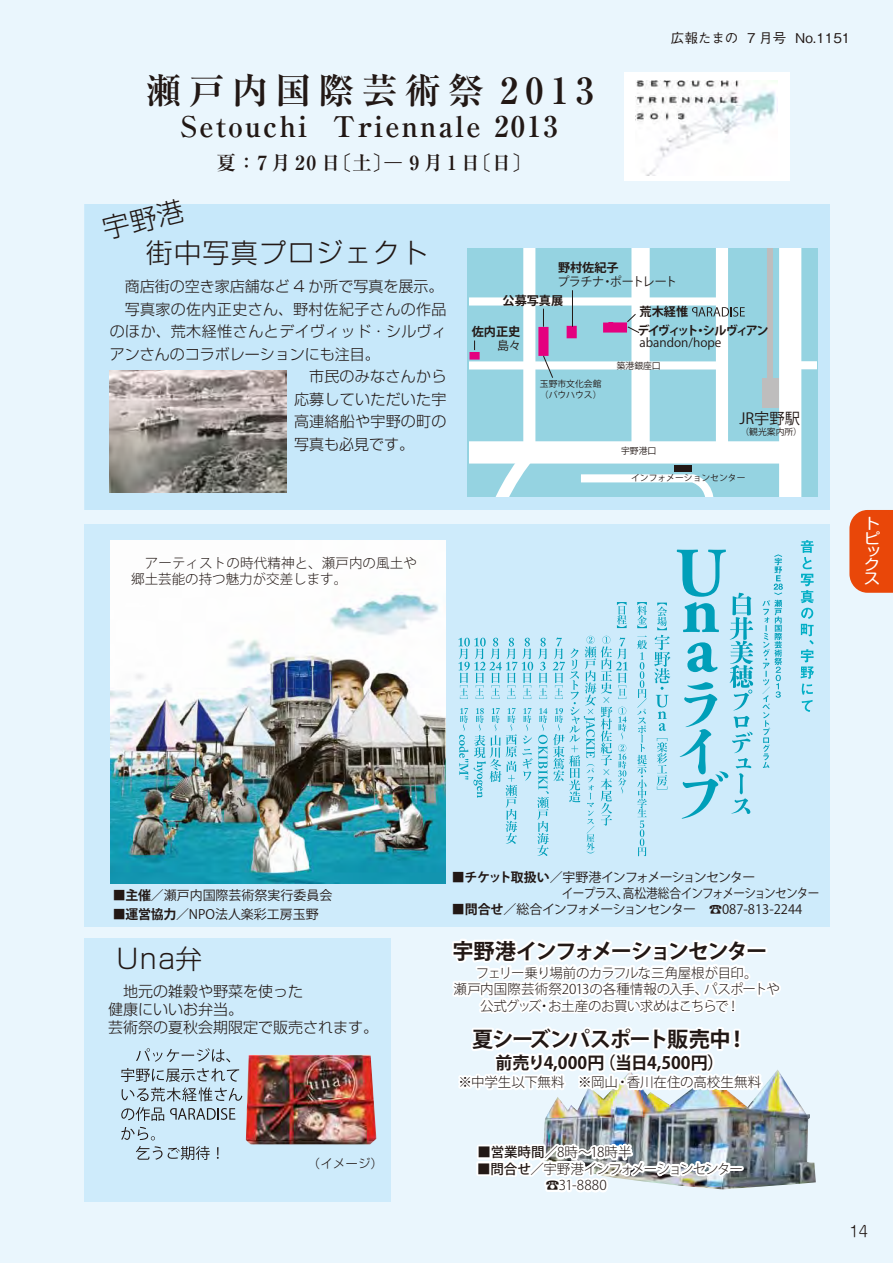
<style>
.page{position:relative;width:893px;height:1263px;background:#eaf6fd}
.page>*{position:absolute;margin:0;border:0;box-sizing:border-box;transform-origin:0 0}
.t1{font:700 36px "Ryumin Pr 5";letter-spacing:.2em;color:#221815}
.t2{font:700 28.5px "Ryumin Pr 5";letter-spacing:.075em;color:#221815}
.t3{font:300 27px "Shin Go Pr 5";letter-spacing:.05em;color:#221815}
.t4{font:700 21.3px "Koz Go Pro";letter-spacing:-.07em;color:#221815}
.t5{font:700 19.5px "Ryumin Pr 5";color:#221815}
.t6{font:700 16.95px "Koz Go Pro";letter-spacing:-.005em;color:#221815}
.t7{font:15.3px "Koz Go Pro";color:#221815}
.t8{font:300 15px/18px "Shin Go Pr 5";color:#221815}
.t9{font:300 15px "Shin Go Pr 5";letter-spacing:.02em;color:#221815}
.t10{font:300 15px "Shin Go Pr 5";letter-spacing:.025em;color:#221815}
.t11{font:300 15px "Shin Go Pr 5";letter-spacing:.035em;color:#221815}
.t12{font:300 15px "Shin M Go Pro";color:#221815}
.t13{font:14.85px/13.6px "Shin M Go Pro";color:#fff;scale:1.11 1}
.t14{font:300 13.5px/16.5px "Koz Go Pro";letter-spacing:-.005em;color:#221815}
.t15{font:300 13.5px/16.5px "Koz Go Pro";letter-spacing:-.05em;color:#221815}
.t16{font:300 13.5px/16.5px "Koz Go Pro";letter-spacing:-.07em;color:#221815}
.t17{font:500 13.5px "Gothic BBB Pr 5";color:#221815}
.t18{font:300 13.5px "Koz Go Pro";letter-spacing:-.035em;color:#221815}
.t19{font:12.9px "Koz Go Pro";color:#221815}
.t20{font:12.9px "Koz Go Pro";letter-spacing:-.06em;color:#221815}
.t21{font:12.9px "Koz Go Pro";letter-spacing:-.06em;color:#221815;scale:.9 1}
.t22{font:12.9px "Koz Go Pro";letter-spacing:-.065em;color:#221815}
.t23{font:12.9px "Koz Go Pro";letter-spacing:-.03em;color:#221815;scale:.9 1}
.t24{font:12.15px/14.5px "Koz Go Pro";color:#221815}
.t25{font:700 12.15px/18.5px "Koz Go Pro";color:#221815}
.t26{font:700 12.15px "Koz Go Pro";letter-spacing:-.13em;color:#221815}
.t27{font:300 12px "Shin Go Pr 5";color:#221815}
.t28{font:8.85px/10.5px "Koz Go Pro";color:#221815}
.s1{font-family:"Shin Go Pr 5";font-weight:300;font-stretch:expanded}
.s2{font-weight:700}
.s3{font-weight:400}
.s4{font-weight:500}
</style>
<div class="page">
<div style="left:84px;top:524px;width:745px;height:402px;background:#ceebfb"></div>
<div style="left:84px;top:938px;width:306px;height:264px;background:#ceebfb"></div>
<svg style="left:849px;top:510px;width:44px;height:83px;background:#e95016"></svg>
<div style="left:86px;top:205px;width:744px;height:305px;background:#c7e8fa"></div>
<div style="left:468px;top:248px;width:350px;height:248px;background:#95d3e1"></div>
<div style="left:469px;top:441px;width:316px;height:23px;background:#fff"></div>
<div style="left:523px;top:248px;width:12px;height:198px;background:#fff"></div>
<div style="left:469px;top:361px;width:254px;height:8px;background:#fff"></div>
<div style="left:469px;top:297px;width:256px;height:9px;background:#fff"></div>
<div style="left:797px;top:361px;width:19px;height:8px;background:#fff"></div>
<svg style="left:469px;top:463px;width:72px;height:33px"></svg>
<div style="left:567px;top:326px;width:10px;height:12px;background:#e4007f"></div>
<div style="left:538px;top:327px;width:10px;height:29px;background:#e4007f"></div>
<div style="left:469px;top:352px;width:11px;height:8px;background:#e4007f"></div>
<svg style="left:573px;top:248px;width:239px;height:248px"></svg>
<hr style="left:572px;top:290px;width:1px;height:37px;background:#221815">
<svg style="left:543px;top:309px;width:1px;height:18px"></svg>
<div style="left:674px;top:465px;width:18px;height:6px;background:#221815"></div>
<svg style="left:543px;top:355px;width:10px;height:23px"></svg>
<div style="left:624px;top:72px;width:165px;height:109px;background:#fff"></div>
<img style="left:110px;top:371px;width:176px;height:121px">
<svg style="left:136px;top:1048px;width:94px;height:14px"></svg>
<svg style="left:121px;top:1068px;width:121px;height:33px"></svg>
<svg style="left:121px;top:1107px;width:43px;height:14px"></svg>
<svg style="left:170px;top:1108px;width:65px;height:12px"></svg>
<svg style="left:121px;top:1127px;width:34px;height:13px"></svg>
<svg style="left:136px;top:1146px;width:26px;height:14px"></svg>
<svg style="left:168px;top:1146px;width:42px;height:14px"></svg>
<svg style="left:217px;top:1147px;width:2px;height:12px"></svg>
<img style="left:246px;top:1055px;width:130px;height:89px">
<img style="left:545px;top:1078px;width:271px;height:110px">
<img style="left:635px;top:80px;width:143px;height:96px">
<svg style="left:800px;top:540px;width:14px;height:172px"></svg>
<img style="left:111px;top:540px;width:335px;height:343px">
<svg style="left:447px;top:550px;width:336px;height:547px"></svg>
<img style="left:476px;top:1121px;width:270px;height:72px">
<svg style="left:101px;top:204px;width:84px;height:1px"></svg>
<p class="t1" style="left:146px;top:62px;width:340px">瀬戸内国際芸術祭</p>
<p class="t1" style="left:500px;top:62px;width:95px">2013</p>
<p class="t2" style="left:181px;top:104px;width:128px">Setouchi</p>
<p class="t5" style="left:216px;top:147px;width:317px">夏：7 月 20 〔日 土 <span class="s1">ー</span>〕 9 月 1 〔日日〔</p>
<p class="t2" style="left:494px;top:104px;width:65px">2013</p>
<p class="t2" style="left:333px;top:104px;width:150px">Triennale</p>
<p class="t17" style="left:671px;top:27px;width:69px">広報たまの</p>
<p class="t17" style="left:747px;top:27px;width:40px">7月号</p>
<p class="t17" style="left:795px;top:27px;width:57px">No.1151</p>
<p class="t3" style="left:146px;top:231px;width:284px">街中写真プロジェクト</p>
<p class="t8" style="left:110px;top:276px;width:335px">　商店街の空き家店舗など 4 か所で写真を展示。</p>
<p class="t10" style="left:110px;top:297px;width:338px">　写真家の佐内正史さん、野村佐紀子さんの作品</p>
<p class="t11" style="left:110px;top:319px;width:338px">のほか、荒木経惟さんとデイヴィッド・シルヴィ</p>
<p class="t8" style="left:110px;top:344px;width:271px">アンさんのコラボレーションにも注目。</p>
<p class="t9" style="left:294px;top:364px;width:154px">　市民のみなさんから</p>
<p class="t9" style="left:294px;top:387px;width:154px">応募していただいた宇</p>
<p class="t9" style="left:294px;top:409px;width:154px">高連絡船や宇野の町の</p>
<p class="t8" style="left:294px;top:434px;width:121px">写真も必見です。</p>
<p class="t24" style="left:610px;top:260px;width:69px;text-indent:-52px"><span class="s2">野村佐紀子<br></span>ポートレート</p>
<p class="t25" style="left:502px;top:273px;width:103px;text-indent:55px"><span class="s3">プラチナ</span>公募写真展</p>
<p class="t25" style="left:472px;top:325px;width:51px;line-height:14.4px;text-align:right">佐内正史<span class="s3">島々</span></p>
<p class="t26" style="left:678px;top:323px;width:93px">ットシルヴィアン</p>
<p class="t24" style="left:601px;top:275px;width:14px">・</p>
<p class="t25" style="left:640px;top:304px;width:50px">荒木経惟</p>
<p class="t25" style="left:658px;top:322px;width:24px">ヴィ</p>
<p class="t24" style="left:638px;top:325px;width:85px;line-height:12.1px"><span class="s2">デイ</span>abandon/hope</p>
<p class="t25" style="left:694px;top:322px;width:14px">・</p>
<p class="t28" style="left:540px;top:379px;width:63px">玉野市文化会館（バウハウス(</p>
<p class="t28" style="left:617px;top:361px;width:46px">築港銀座口</p>
<p class="t28" style="left:621px;top:446px;width:37px">宇野港口</p>
<p class="t7" style="left:739px;top:408px;width:62px">JR宇野駅</p>
<p class="t28" style="left:741px;top:427px;width:63px">（観光案内所(</p>
<p class="t28" style="left:631px;top:473px;width:116px">インフォメーションセンター</p>
<p class="t14" style="left:131px;top:555px;width:287px">　アーティストの時代精神と、瀬戸内の風土や郷土芸能の持つ魅力が交差します。</p>
<p class="t13" style="left:864px;top:514px;width:16px;line-height:14.9px">トピ</p>
<p class="t13" style="left:864px;top:542px;width:15px;text-align:justify">ックス</p>
<p class="t20" style="left:452px;top:869px;width:305px"><span class="s2">■チケット取扱い</span>／宇野港インフォメーションセンター</p>
<p class="t19" style="left:113px;top:887px;width:221px"><span class="s2">■主催</span>／瀬戸内国際芸術祭実行委員会</p>
<p class="t19" style="left:113px;top:905px;width:207px"><span class="s2">■運営協力</span>／NPO法人楽彩工房玉野</p>
<p class="t21" style="left:562px;top:885px;width:288px">イープラス高松港総合インフォメーションセンター</p>
<p class="t23" style="left:617px;top:885px;width:14px">、</p>
<p class="t19" style="left:709px;top:900px;width:95px">☎087-813-2244</p>
<p class="t22" style="left:452px;top:900px;width:246px"><span class="s2">■問合せ</span>／総合インフォメーションセンター</p>
<p class="t3" style="left:116px;top:936px;width:87px">Una弁</p>
<p class="t8" style="left:108px;top:981px;width:271px">　地元の雑穀や野菜を使った<br>健康にいいお弁当。<br>芸術祭の夏秋会期限定で販売されます。</p>
<p class="t4" style="left:453px;top:937px;width:316px">宇野港インフォメーションセンター</p>
<p class="t15" style="left:704px;top:964px;width:77px;text-indent:-242px">　フェリー乗り場前のカラフルな三角屋根が目印。<br>パスポートや</p>
<p class="t14" style="left:440px;top:981px;width:270px">　瀬戸内国際芸術祭2013の各種情報の入手、</p>
<p class="t14" style="left:480px;top:997px;width:63px">公式グッズ</p>
<p class="t18" style="left:548px;top:997px;width:182px">お土産のお買い求めはこちらで</p>
<p class="t14" style="left:726px;top:997px;width:15px">!</p>
<p class="t14" style="left:538px;top:997px;width:15px">・</p>
<p class="t4" style="left:472px;top:1025px;width:260px">夏シーズンパスポート販売中</p>
<p class="t6" style="left:599px;top:1052px;width:127px">（当日4,500円(</p>
<p class="t4" style="left:726px;top:1025px;width:23px">!</p>
<p class="t6" style="left:496px;top:1052px;width:110px">前売り4,000円</p>
<p class="t14" style="left:458px;top:1074px;width:161px">※中学生以下無料　※岡山</p>
<p class="t14" style="left:627px;top:1074px;width:136px">香川在住の高校生無料</p>
<p class="t14" style="left:616px;top:1074px;width:15px">・</p>
<p class="t27" style="left:308px;top:1153px;width:76px">（イメージ(</p>
<p class="t14" style="left:478px;top:1144px;width:156px"><span class="s4">■営業時間</span>／8時～18時半</p>
<p class="t16" style="left:546px;top:1161px;width:199px;text-indent:-69px"><span class="s4">■問合せ</span>／宇野港インフォメーションセンター☎31-8880</p>
<p class="t12" style="left:850px;top:1220px;width:20px">14</p>
</div>
